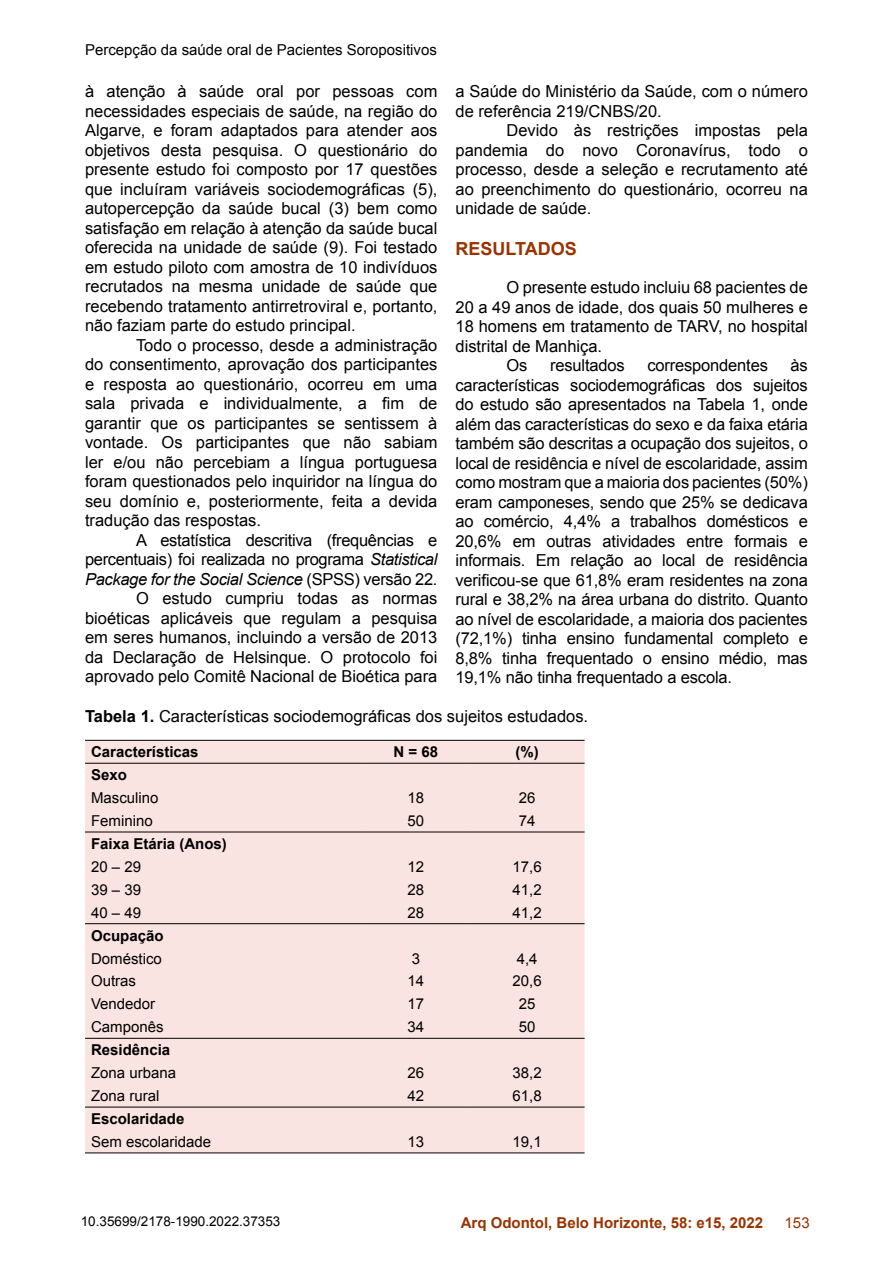
<style>
.page{position:relative;width:893px;height:1263px;background:#fff}
.page>*{position:absolute;margin:0;border:0;box-sizing:border-box;transform-origin:0 0}
.t1{font:700 18px "Arial";color:#930}
.t2{font:16.5px/19.5px "Arial";color:#000;text-align:justify}
.t3{font:15px "Arial";color:#000}
.t4{font:700 15px "Arial";color:#000}
.t5{font:700 15px "Arial";color:#930}
.t6{font:15px "Arial";color:#930}
.t7{font:13.5px "Arial";color:#000}
.s1{font-style:italic}
.s2{font-weight:700}
</style>
<div class="page">
<div style="left:85px;top:741px;width:500px;height:411px;background:#f9e4e2"></div>
<hr style="left:85px;top:740px;width:277px;height:1px;background:#000">
<hr style="left:362px;top:740px;width:108px;height:1px;background:#000">
<hr style="left:470px;top:740px;width:115px;height:1px;background:#000">
<hr style="left:85px;top:763px;width:277px;height:1px;background:#000">
<hr style="left:362px;top:763px;width:108px;height:1px;background:#000">
<hr style="left:470px;top:763px;width:115px;height:1px;background:#000">
<hr style="left:85px;top:832px;width:277px;height:1px;background:#000">
<hr style="left:362px;top:832px;width:108px;height:1px;background:#000">
<hr style="left:470px;top:832px;width:115px;height:1px;background:#000">
<hr style="left:85px;top:923px;width:277px;height:1px;background:#000">
<hr style="left:362px;top:923px;width:108px;height:1px;background:#000">
<hr style="left:470px;top:923px;width:115px;height:1px;background:#000">
<hr style="left:85px;top:1038px;width:277px;height:1px;background:#000">
<hr style="left:362px;top:1038px;width:108px;height:1px;background:#000">
<hr style="left:470px;top:1038px;width:115px;height:1px;background:#000">
<hr style="left:85px;top:1107px;width:277px;height:1px;background:#000">
<hr style="left:362px;top:1107px;width:108px;height:1px;background:#000">
<hr style="left:470px;top:1107px;width:115px;height:1px;background:#000">
<hr style="left:85px;top:1152px;width:277px;height:1px;background:#000">
<hr style="left:362px;top:1152px;width:108px;height:1px;background:#000">
<hr style="left:470px;top:1152px;width:115px;height:1px;background:#000">
<p class="t3" style="left:85px;top:40px;width:353px">Percepção da saúde oral de Pacientes Soropositivos</p>
<p class="t2" style="left:455px;top:82px;width:354px">a Saúde do Ministério da Saúde, com o número de referência 219/CNBS/20.</p>
<p class="t2" style="left:455px;top:121px;width:354px;text-indent:51px">Devido às restrições impostas pela pandemia do novo Coronavírus, todo o processo, desde a seleção e recrutamento até ao preenchimento do questionário, ocorreu na unidade de saúde.</p>
<p class="t1" style="left:455px;top:237px;width:123px">RESULTADOS</p>
<p class="t2" style="left:506px;top:278px;width:303px">O presente estudo incluiu 68 pacientes de</p>
<p class="t2" style="left:455px;top:297px;width:354px">20 a 49 anos de idade, dos quais 50 mulheres e</p>
<p class="t2" style="left:455px;top:317px;width:354px">18 homens em tratamento de TARV, no hospital</p>
<p class="t2" style="left:455px;top:336px;width:148px">distrital de Manhiça.</p>
<p class="t2" style="left:506px;top:356px;width:22px">Os</p>
<p class="t2" style="left:550px;top:356px;width:76px">resultados</p>
<p class="t2" style="left:647px;top:356px;width:122px">correspondentes</p>
<p class="t2" style="left:85px;top:82px;width:354px">à atenção à saúde oral por pessoas com necessidades especiais de saúde, na região do Algarve, e foram adaptados para atender aos objetivos desta pesquisa. O questionário do presente estudo foi composto por 17 questões que incluíram variáveis sociodemográficas (5), autopercepção da saúde bucal (3) bem como satisfação em relação à atenção da saúde bucal oferecida na unidade de saúde (9). Foi testado em estudo piloto com amostra de 10 indivíduos recrutados na mesma unidade de saúde que recebendo tratamento antirretroviral e, portanto, não faziam parte do estudo principal.</p>
<p class="t2" style="left:85px;top:335px;width:354px;text-indent:51px">Todo o processo, desde a administração do consentimento, aprovação dos participantes e resposta ao questionário, ocorreu em uma sala privada e individualmente, a fim de garantir que os participantes se sentissem à vontade. Os participantes que não sabiam ler e/ou não percebiam a língua portuguesa foram questionados pelo inquiridor na língua do seu domínio e, posteriormente, feita a devida tradução das respostas.</p>
<p class="t2" style="left:85px;top:530px;width:354px;text-align:right">A estatística descritiva (frequências e percentuais) foi realizada no programa <span class="s1">Statistical Package for the Social Science</span> (SPSS) versão 22.<br>O estudo cumpriu todas as normas bioéticas aplicáveis que regulam a pesquisa em seres humanos, incluindo a versão de 2013 da Declaração de Helsinque. O protocolo foi aprovado pelo Comitê Nacional de Bioética para</p>
<p class="t2" style="left:455px;top:356px;width:354px;text-indent:335px">às características sociodemográficas dos sujeitos do estudo são apresentados na Tabela 1, onde além das características do sexo e da faixa etária também são descritas a ocupação dos sujeitos, o local de residência e nível de escolaridade, assim como mostram que a maioria dos pacientes (50%) eram camponeses, sendo que 25% se dedicava ao comércio, 4,4% a trabalhos domésticos e 20,6% em outras atividades entre formais e informais. Em relação ao local de residência verificou-se que 61,8% eram residentes na zona rural e 38,2% na área urbana do distrito. Quanto ao nível de escolaridade, a maioria dos pacientes (72,1%) tinha ensino fundamental completo e 8,8% tinha frequentado o ensino médio, mas 19,1% não tinha frequentado a escola.</p>
<p class="t2" style="left:85px;top:707px;width:505px"><span class="s2">Tabela 1.</span> Características sociodemográficas dos sujeitos estudados.</p>
<p class="t4" style="left:91px;top:742px;width:109px">Características</p>
<p class="t4" style="left:394px;top:742px;width:46px">N = 68</p>
<p class="t4" style="left:516px;top:742px;width:25px">(%)</p>
<p class="t4" style="left:91px;top:765px;width:37px">Sexo</p>
<p class="t3" style="left:91px;top:788px;width:69px">Masculino</p>
<p class="t3" style="left:408px;top:788px;width:18px">18</p>
<p class="t3" style="left:519px;top:788px;width:18px">26</p>
<p class="t3" style="left:91px;top:811px;width:63px">Feminino</p>
<p class="t3" style="left:408px;top:811px;width:18px">50</p>
<p class="t3" style="left:519px;top:811px;width:18px">74</p>
<p class="t4" style="left:91px;top:834px;width:137px">Faixa Etária (Anos)</p>
<p class="t3" style="left:91px;top:857px;width:52px">20 – 29</p>
<p class="t3" style="left:408px;top:857px;width:18px">12</p>
<p class="t3" style="left:513px;top:857px;width:31px">17,6</p>
<p class="t3" style="left:91px;top:880px;width:52px">39 – 39</p>
<p class="t3" style="left:408px;top:880px;width:18px">28</p>
<p class="t3" style="left:513px;top:880px;width:31px">41,2</p>
<p class="t3" style="left:91px;top:902px;width:52px">40 – 49</p>
<p class="t3" style="left:408px;top:902px;width:18px">28</p>
<p class="t3" style="left:513px;top:902px;width:31px">41,2</p>
<p class="t4" style="left:91px;top:925px;width:74px">Ocupação</p>
<p class="t3" style="left:91px;top:948px;width:72px">Doméstico</p>
<p class="t3" style="left:412px;top:948px;width:10px">3</p>
<p class="t3" style="left:517px;top:948px;width:22px">4,4</p>
<p class="t3" style="left:91px;top:971px;width:47px">Outras</p>
<p class="t3" style="left:408px;top:971px;width:18px">14</p>
<p class="t3" style="left:513px;top:971px;width:31px">20,6</p>
<p class="t3" style="left:91px;top:994px;width:66px">Vendedor</p>
<p class="t3" style="left:408px;top:994px;width:18px">17</p>
<p class="t3" style="left:519px;top:994px;width:18px">25</p>
<p class="t3" style="left:91px;top:1017px;width:74px">Camponês</p>
<p class="t3" style="left:408px;top:1017px;width:18px">34</p>
<p class="t3" style="left:519px;top:1017px;width:18px">50</p>
<p class="t4" style="left:91px;top:1040px;width:81px">Residência</p>
<p class="t3" style="left:91px;top:1063px;width:87px">Zona urbana</p>
<p class="t3" style="left:408px;top:1063px;width:18px">26</p>
<p class="t3" style="left:513px;top:1063px;width:31px">38,2</p>
<p class="t3" style="left:91px;top:1086px;width:70px">Zona rural</p>
<p class="t3" style="left:408px;top:1086px;width:18px">42</p>
<p class="t3" style="left:513px;top:1086px;width:31px">61,8</p>
<p class="t4" style="left:91px;top:1109px;width:95px">Escolaridade</p>
<p class="t3" style="left:91px;top:1132px;width:122px">Sem escolaridade</p>
<p class="t3" style="left:408px;top:1132px;width:18px">13</p>
<p class="t3" style="left:513px;top:1132px;width:31px">19,1</p>
<p class="t7" style="left:81px;top:1212px;width:201px">10.35699/2178-1990.2022.37353</p>
<p class="t5" style="left:461px;top:1213px;width:304px">Arq Odontol, Belo Horizonte, 58: e15, 2022</p>
<p class="t6" style="left:785px;top:1213px;width:27px">153</p>
</div>
